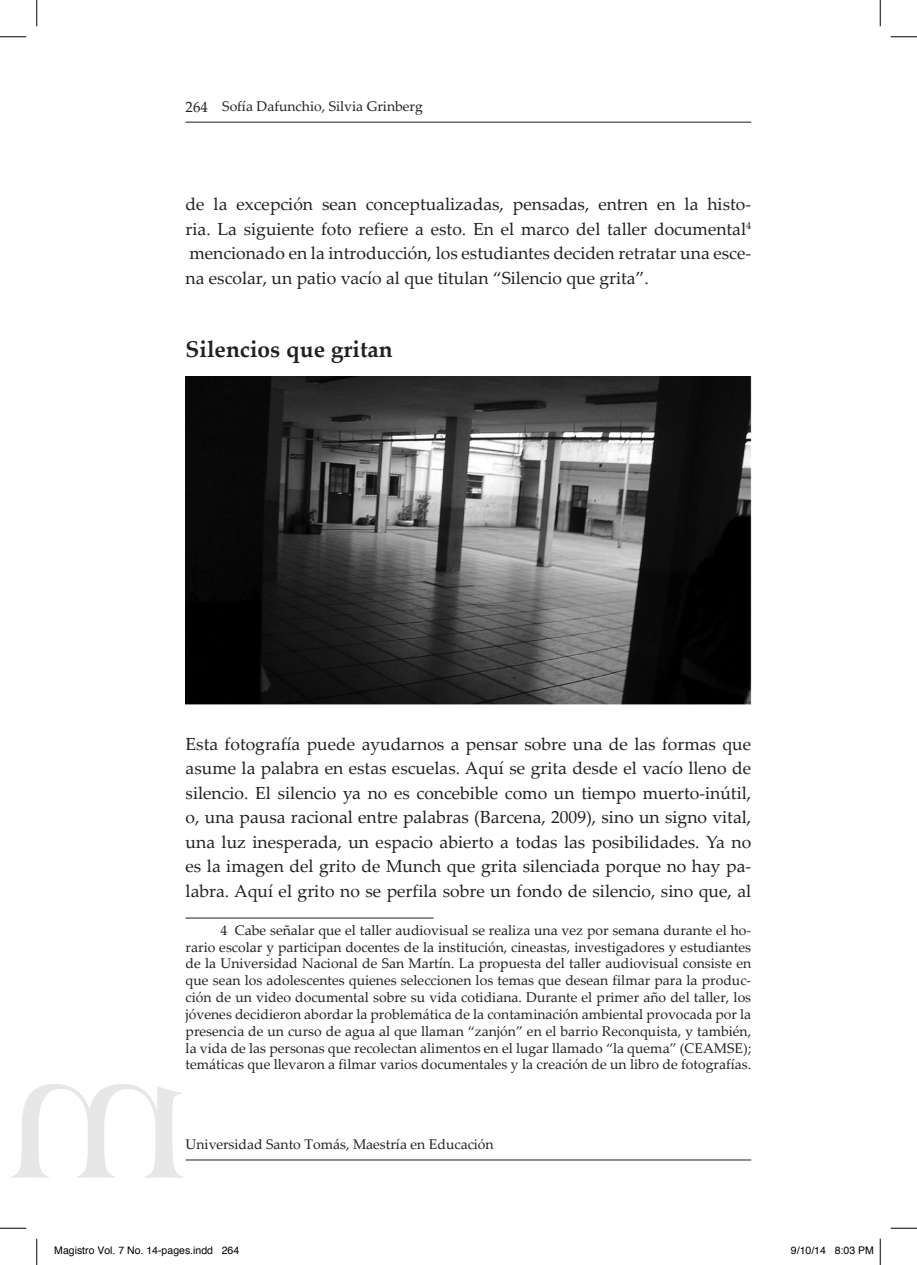
<style>
.page{position:relative;width:917px;height:1265px;background:#fff}
.page>*{position:absolute;margin:0;border:0;box-sizing:border-box;transform-origin:0 0}
.Titulo_1{font:700 22.75px "Palatino Linotype";color:#231f20}
.primer_parrafo{font:17.5px/24.5px "Palatino Linotype";color:#231f20;text-align:justify}
.Texto_normal{font:17.5px/24.5px "Palatino Linotype";color:#231f20;text-align:justify}
.pie_de_pag{font:14px/16.8px "Palatino Linotype";color:#231f20;text-align:justify}
.t1{font:10.5px "Helvetica";color:#000}
.s1{font-size:14.88px}
</style>
<div class="page">
<hr style="left:186px;top:122px;width:565px;height:1px;background:#231f20">
<hr style="left:186px;top:1159px;width:565px;height:1px;background:#231f20">
<hr style="left:186px;top:917px;width:248px;height:1px;background:#231f20">
<img style="left:185px;top:377px;width:566px;height:327px">
<svg style="left:0;top:36px;width:26px;height:1px"></svg>
<svg style="left:891px;top:36px;width:26px;height:1px"></svg>
<svg style="left:0;top:1227px;width:26px;height:1px"></svg>
<svg style="left:891px;top:1227px;width:26px;height:1px"></svg>
<svg style="left:36px;top:0;width:1px;height:26px"></svg>
<svg style="left:36px;top:1238px;width:1px;height:26px"></svg>
<svg style="left:880px;top:0;width:1px;height:26px"></svg>
<svg style="left:880px;top:1238px;width:1px;height:26px"></svg>
<p class="pie_de_pag" style="left:186px;top:97px;width:239px"><span class="s1">264</span> Sofía Dafunchio, Silvia Grinberg</p>
<p class="Texto_normal" style="left:186px;top:191px;width:567px">de la excepción sean conceptualizadas, pensadas, entren en la histo&shy;ria. La siguiente foto refiere a esto. En el marco del taller documental<sup>4 </sup>mencionado en la introducción, los estudiantes deciden retratar una esce&shy;na escolar, un patio vacío al que titulan “Silencio que grita”.</p>
<p class="Titulo_1" style="left:186px;top:333px;width:209px">Silencios que gritan</p>
<p class="primer_parrafo" style="left:186px;top:730px;width:567px">Esta fotografía puede ayudarnos a pensar sobre una de las formas que asume la palabra en estas escuelas. Aquí se grita desde el vacío lleno de silencio. El silencio ya no es concebible como un tiempo muerto-inútil, o, una pausa racional entre palabras (Barcena, 2009), sino un signo vital, una luz inesperada, un espacio abierto a todas las posibilidades. Ya no es la imagen del grito de Munch que grita silenciada porque no hay pa&shy;labra. Aquí el grito no se perfila sobre un fondo de silencio, sino que, al</p>
<p class="pie_de_pag" style="left:186px;top:920px;width:567px;text-indent:35px">4 Cabe señalar que el taller audiovisual se realiza una vez por semana durante el ho&shy;rario escolar y participan docentes de la institución, cineastas, investigadores y estudiantes de la Universidad Nacional de San Martín. La propuesta del taller audiovisual consiste en que sean los adolescentes quienes seleccionen los temas que desean filmar para la produc&shy;ción de un video documental sobre su vida cotidiana. Durante el primer año del taller, los jóvenes decidieron abordar la problemática de la contaminación ambiental provocada por la presencia de un curso de agua al que llaman “zanjón” en el barrio Reconquista, y también, la vida de las personas que recolectan alimentos en el lugar llamado “la quema” (CEAMSE); temáticas que llevaron a filmar varios documentales y la creación de un libro de fotografías.</p>
<p class="pie_de_pag" style="left:186px;top:1135px;width:310px">Universidad Santo Tomás, Maestría en Educación</p>
<p class="t1" style="left:54px;top:1242px;width:187px">Magistro Vol. 7 No. 14-pages.indd 264</p>
<p class="t1" style="left:791px;top:1242px;width:84px">9/10/14 8:03 PM</p>
</div>
